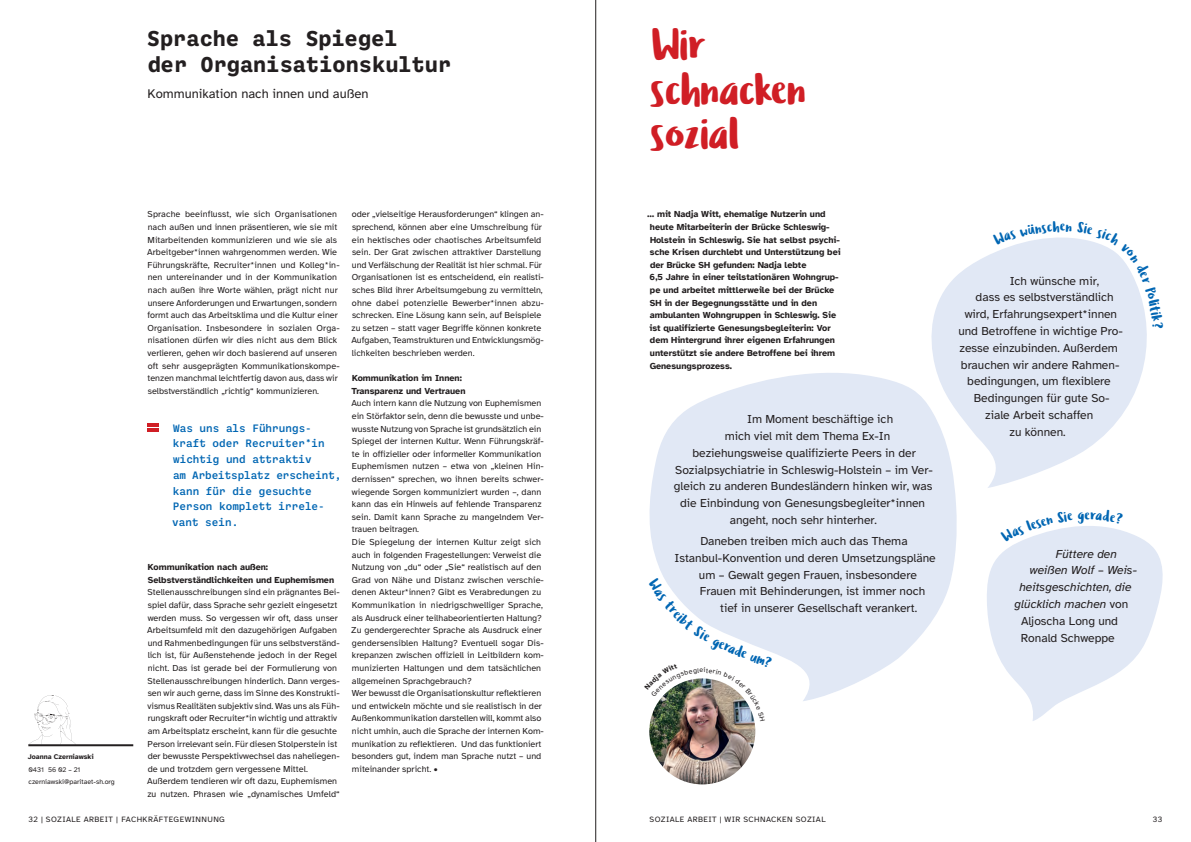
<style>
.page{position:relative;width:1191px;height:842px;background:#fff}
.page>*{position:absolute;margin:0;border:0;box-sizing:border-box;transform-origin:0 0}
.SOZ_Ludicrous_Überschrift{font:45.5px "Ludicrous";letter-spacing:-.01em;color:#d01e25}
.SOZ_Atkinson_Überschrift_1{font:700 22px/26px "Ballinger Mono";color:#231f20}
.SOZ_Ludicrous_Frage_oben{font:15px "Ludicrous";color:#0166b3}
.SOZ_Atkinson_Überschrift_2{font:13px "Atkinson Hyperlegible";color:#231f20}
.SOZ_Atkinson_Sprechblasen{font:12px "Atkinson Hyperlegible";color:#231f20}
.SOZ_Atkinson_Sprechblasen-2{font:italic 12px "Atkinson Hyperlegible";color:#231f20}
.SOZ_Ballinger_Mono_Zitate{font:500 11px/15.8px "Ballinger Mono";color:#0166b3}
.SOZ_Atkinson_Fließtext_Block{font:9px/12.6px "Atkinson Hyperlegible";color:#231f20}
.SOZ_Atkinson_Wss_Teaser{font:700 9px/12.6px "Atkinson Hyperlegible";color:#231f20}
.SOZ_Atkinson_Fließtext_Block-2{font:700 9px "Atkinson Hyperlegible";color:#231f20}
.SOZ_Atkinson_Zwischenüberschrift{font:700 9px "Atkinson Hyperlegible";color:#231f20}
.SOZ_Atkinson_Pagina_Kolumnentitel_li{font:8px "Atkinson Hyperlegible";letter-spacing:.05em;color:#231f20}
.SOZ_Atkinson_Autoreninfo{font:7px "Atkinson Hyperlegible";color:#231f20}
.SOZ_Atkinson_Autoreninfo-2{font:700 7px "Atkinson Hyperlegible";color:#231f20}
.s1{font-weight:700}
.s2{font-style:normal}
</style>
<div class="page">
<hr style="left:595px;top:0;width:1px;height:842px;background:#231f20">
<svg style="left:29px;top:695px;width:47px;height:49px"></svg>
<svg style="left:649px;top:373px;width:308px;height:328px;fill:#e1e8f5"></svg>
<svg style="left:927px;top:238px;width:220px;height:250px;fill:#e1e8f5"></svg>
<img style="left:649px;top:678px;width:106px;height:106px;border-radius:53px">
<svg style="left:147px;top:424px;width:12px;height:7px"></svg>
<hr style="left:28px;top:744px;width:105px;height:2px;background:#231f20">
<svg style="left:987px;top:526px;width:176px;height:195px"></svg>
<svg style="left:993px;top:237px;width:78px;height:8px"></svg>
<svg style="left:1077px;top:238px;width:70px;height:90px"></svg>
<svg style="left:649px;top:578px;width:123px;height:143px"></svg>
<p class="SOZ_Atkinson_Überschrift_1" style="left:147px;top:26px;width:306px">Sprache als Spiegel<br>der Organisationskultur</p>
<p class="SOZ_Atkinson_Überschrift_2" style="left:147px;top:87px;width:222px">Kommunikation nach innen und außen</p>
<p class="SOZ_Atkinson_Fließtext_Block" style="left:147px;top:208px;width:194px">Sprache beeinflusst, wie sich Organisationen nach außen und innen präsentieren, wie sie mit Mitarbeitenden kommunizieren und wie sie als Arbeitgeber*innen wahrgenommen werden. Wie Führungskräfte, Recruiter*innen und Kolleg*in&shy;nen untereinander und in der Kommunikation nach außen ihre Worte wählen, prägt nicht nur unsere Anforderungen und Erwartungen, sondern formt auch das Arbeitsklima und die Kultur einer Organisation. Insbesondere in sozialen Orga&shy;nisationen dürfen wir dies nicht aus dem Blick verlieren, gehen wir doch basierend auf unseren oft sehr ausgeprägten Kommunikationskompe&shy;tenzen manchmal leichtfertig davon aus, dass wir selbstverständlich „richtig“ kommunizieren.</p>
<p class="SOZ_Ballinger_Mono_Zitate" style="left:172px;top:420px;width:171px">Was uns als Führungs&shy;kraft oder Recruiter*in wichtig und attraktiv<br>am Arbeitsplatz erscheint, kann für die gesuchte<br>Person komplett irrele&shy;vant sein.</p>
<p class="SOZ_Atkinson_Fließtext_Block-2" style="left:148px;top:562px;width:122px">Kommunikation nach außen:</p>
<p class="SOZ_Atkinson_Fließtext_Block-2" style="left:148px;top:574px;width:188px">Selbstverständlichkeiten und Euphemismen</p>
<p class="SOZ_Atkinson_Fließtext_Block" style="left:147px;top:586px;width:194px">Stellenausschreibungen sind ein prägnantes Bei&shy;spiel dafür, dass Sprache sehr gezielt eingesetzt werden muss. So vergessen wir oft, dass unser Arbeitsumfeld mit den dazugehörigen Aufgaben und Rahmenbedingungen für uns selbstverständ&shy;lich ist, für Außenstehende jedoch in der Regel nicht. Das ist gerade bei der Formulierung von Stellenausschreibungen hinderlich. Dann verges&shy;sen wir auch gerne, dass im Sinne des Konstrukti&shy;vismus Realitäten subjektiv sind. Was uns als Füh&shy;rungskraft oder Recruiter*in wichtig und attraktiv am Arbeitsplatz erscheint, kann für die gesuchte Person irrelevant sein. Für diesen Stolperstein ist der bewusste Perspektivwechsel das naheliegen&shy;de und trotzdem gern vergessene Mittel.</p>
<p class="SOZ_Atkinson_Fließtext_Block" style="left:147px;top:775px;width:194px">Außerdem tendieren wir oft dazu, Euphemismen zu nutzen. Phrasen wie „dynamisches Umfeld“</p>
<p class="SOZ_Atkinson_Pagina_Kolumnentitel_li" style="left:29px;top:815px;width:198px">32 | SOZIALE ARBEIT | FACHKRÄFTEGEWINNUNG</p>
<p class="SOZ_Atkinson_Autoreninfo-2" style="left:28px;top:753px;width:67px">Joanna Czerniawski</p>
<p class="SOZ_Atkinson_Autoreninfo" style="left:28px;top:766px;width:53px">0431 56 02 – 21</p>
<p class="SOZ_Atkinson_Autoreninfo" style="left:29px;top:778px;width:88px">czerniawski@paritaet-sh.org</p>
<p class="SOZ_Atkinson_Fließtext_Block" style="left:351px;top:208px;width:194px">oder „vielseitige Herausforderungen“ klingen an&shy;sprechend, können aber eine Umschreibung für ein hektisches oder chaotisches Arbeitsumfeld sein. Der Grat zwischen attraktiver Darstellung und Verfälschung der Realität ist hier schmal. Für Organisationen ist es entscheidend, ein realisti&shy;sches Bild ihrer Arbeitsumgebung zu vermitteln, ohne dabei potenzielle Bewerber*innen abzu&shy;schrecken. Eine Lösung kann sein, auf Beispiele zu setzen – statt vager Begriffe können konkrete Aufgaben, Teamstrukturen und Entwicklungsmög&shy;lichkeiten beschrieben werden.</p>
<p class="SOZ_Atkinson_Zwischenüberschrift" style="left:352px;top:373px;width:111px">Kommunikation im Innen:</p>
<p class="SOZ_Atkinson_Zwischenüberschrift" style="left:351px;top:385px;width:116px">Transparenz und Vertrauen</p>
<p class="SOZ_Atkinson_Fließtext_Block" style="left:351px;top:397px;width:194px">Auch intern kann die Nutzung von Euphemismen ein Störfaktor sein, denn die bewusste und unbe&shy;wusste Nutzung von Sprache ist grundsätzlich ein Spiegel der internen Kultur. Wenn Führungskräf&shy;te in offizieller oder informeller Kommunikation Euphemismen nutzen – etwa von „kleinen Hin&shy;dernissen“ sprechen, wo ihnen bereits schwer&shy;wiegende Sorgen kommuniziert wurden –, dann kann das ein Hinweis auf fehlende Transparenz sein. Damit kann Sprache zu mangelndem Ver&shy;trauen beitragen.</p>
<p class="SOZ_Atkinson_Fließtext_Block" style="left:351px;top:536px;width:194px">Die Spiegelung der internen Kultur zeigt sich auch in folgenden Fragestellungen: Verweist die Nutzung von „du“ oder „Sie“ realistisch auf den Grad von Nähe und Distanz zwischen verschie&shy;denen Akteur*innen? Gibt es Verabredungen zu Kommunikation in niedrigschwelliger Sprache, als Ausdruck einer teilhabeorientierten Haltung?<br>Zu gendergerechter Sprache als Ausdruck einer gendersensiblen Haltung? Eventuell sogar Dis&shy;krepanzen zwischen offiziell in Leitbildern kom&shy;munizierten Haltungen und dem tatsächlichen allgemeinen Sprachgebrauch?</p>
<p class="SOZ_Atkinson_Fließtext_Block" style="left:351px;top:687px;width:194px">Wer bewusst die Organisationskultur reflektieren und entwickeln möchte und sie realistisch in der Außenkommunikation darstellen will, kommt also nicht umhin, auch die Sprache der internen Kom&shy;munikation zu reflektieren. Und das funktioniert besonders gut, indem man Sprache nutzt – und miteinander spricht. <span class="s1">•</span></p>
<p class="SOZ_Ludicrous_Überschrift" style="left:652px;top:13px;width:56px">Wir</p>
<p class="SOZ_Ludicrous_Überschrift" style="left:651px;top:58px;width:157px">schnacken</p>
<p class="SOZ_Ludicrous_Überschrift" style="left:651px;top:102px;width:90px">sozial</p>
<p class="SOZ_Atkinson_Wss_Teaser" style="left:647px;top:208px;width:195px">… mit Nadja Witt, ehemalige Nutzerin und heute Mitarbeiterin der Brücke Schleswig-Holstein in Schleswig. Sie hat selbst psychi&shy;sche Krisen durchlebt und Unterstützung bei der Brücke SH gefunden: Nadja lebte<br>6,5 Jahre in einer teilstationären Wohngrup&shy;pe und arbeitet mittlerweile bei der Brücke SH in der Begegnungsstätte und in den ambulanten Wohngruppen in Schleswig. Sie ist qualifizierte Genesungsbegleiterin: Vor dem Hintergrund ihrer eigenen Erfahrungen unterstützt sie andere Betroffene bei ihrem Genesungsprozess.</p>
<p class="SOZ_Atkinson_Sprechblasen" style="left:747px;top:413px;width:148px">Im Moment beschäftige ich</p>
<p class="SOZ_Atkinson_Sprechblasen" style="left:724px;top:429px;width:167px">mich viel mit dem Thema Ex-In</p>
<p class="SOZ_Atkinson_Sprechblasen" style="left:692px;top:446px;width:225px">beziehungsweise qualifizierte Peers in der</p>
<p class="SOZ_Atkinson_Sprechblasen" style="left:675px;top:463px;width:259px">Sozialpsychiatrie in Schleswig-Holstein – im Ver-</p>
<p class="SOZ_Atkinson_Sprechblasen" style="left:674px;top:480px;width:260px">gleich zu anderen Bundesländern hinken wir, was</p>
<p class="SOZ_Atkinson_Sprechblasen" style="left:680px;top:497px;width:246px">die Einbindung von Genesungsbegleiter*innen</p>
<p class="SOZ_Atkinson_Sprechblasen" style="left:730px;top:513px;width:149px">angeht, noch sehr hinterher.</p>
<p class="SOZ_Atkinson_Sprechblasen" style="left:700px;top:534px;width:209px">Daneben treiben mich auch das Thema</p>
<p class="SOZ_Atkinson_Sprechblasen" style="left:674px;top:551px;width:263px">Istanbul-Konvention und deren Umsetzungspläne</p>
<p class="SOZ_Atkinson_Sprechblasen" style="left:699px;top:568px;width:219px">um – Gewalt gegen Frauen, insbesondere</p>
<p class="SOZ_Atkinson_Sprechblasen" style="left:700px;top:585px;width:227px">Frauen mit Behinderungen, ist immer noch</p>
<p class="SOZ_Atkinson_Sprechblasen" style="left:720px;top:602px;width:198px">tief in unserer Gesellschaft verankert.</p>
<p class="SOZ_Atkinson_Sprechblasen" style="left:1009px;top:274px;width:91px">Ich wünsche mir,</p>
<p class="SOZ_Atkinson_Sprechblasen" style="left:975px;top:291px;width:139px">dass es selbstverständlich</p>
<p class="SOZ_Atkinson_Sprechblasen" style="left:964px;top:308px;width:154px">wird, Erfahrungsexpert*innen</p>
<p class="SOZ_Atkinson_Sprechblasen" style="left:958px;top:324px;width:166px">und Betroffene in wichtige Pro-</p>
<p class="SOZ_Atkinson_Sprechblasen" style="left:959px;top:341px;width:160px">zesse einzubinden. Außerdem</p>
<p class="SOZ_Atkinson_Sprechblasen" style="left:961px;top:358px;width:160px">brauchen wir andere Rahmen-</p>
<p class="SOZ_Atkinson_Sprechblasen" style="left:967px;top:375px;width:145px">bedingungen, um flexiblere</p>
<p class="SOZ_Atkinson_Sprechblasen" style="left:973px;top:392px;width:137px">Bedingungen für gute So-</p>
<p class="SOZ_Atkinson_Sprechblasen" style="left:985px;top:408px;width:110px">ziale Arbeit schaffen</p>
<p class="SOZ_Atkinson_Sprechblasen" style="left:1009px;top:425px;width:58px">zu können.</p>
<p class="SOZ_Ludicrous_Frage_oben" style="left:1085px;top:504px;width:7px">e</p>
<p class="SOZ_Atkinson_Sprechblasen-2" style="left:1055px;top:547px;width:63px">Füttere den</p>
<p class="SOZ_Atkinson_Sprechblasen-2" style="left:1029px;top:564px;width:109px">weißen Wolf – Weis-</p>
<p class="SOZ_Atkinson_Sprechblasen-2" style="left:1019px;top:581px;width:114px">heitsgeschichten, die</p>
<p class="SOZ_Atkinson_Sprechblasen-2" style="left:1014px;top:597px;width:115px">glücklich machen <span class="s2">von</span></p>
<p class="SOZ_Atkinson_Sprechblasen" style="left:1021px;top:614px;width:98px">Aljoscha Long und</p>
<p class="SOZ_Atkinson_Sprechblasen" style="left:1020px;top:631px;width:95px">Ronald Schweppe</p>
<p class="SOZ_Atkinson_Pagina_Kolumnentitel_li" style="left:649px;top:815px;width:178px">SOZIALE ARBEIT | WIR SCHNACKEN SOZIAL</p>
<p class="SOZ_Atkinson_Pagina_Kolumnentitel_li" style="left:1152px;top:815px;width:11px">33</p>
</div>
